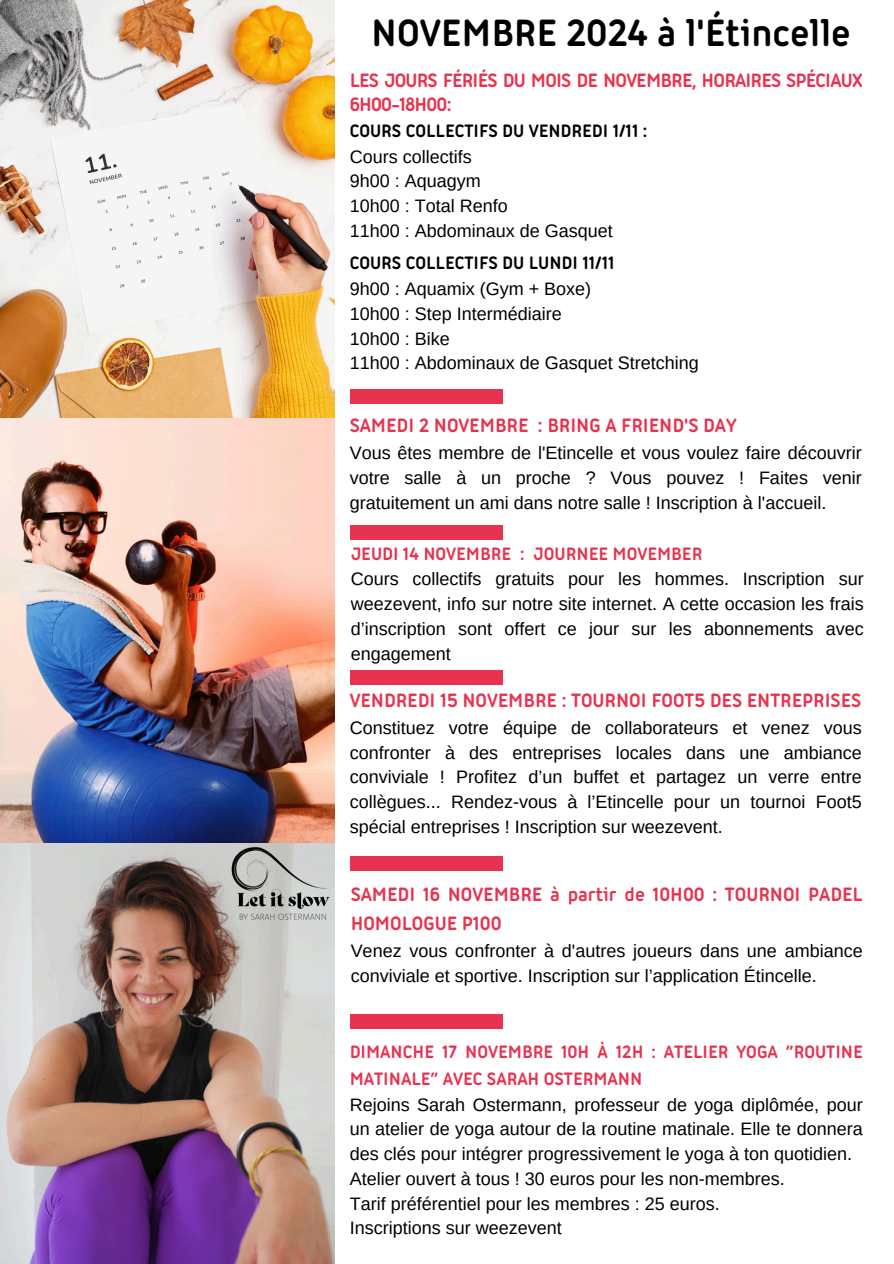
<style>
.page{position:relative;width:894px;height:1264px;background:#fff}
.page>*{position:absolute;margin:0;border:0;box-sizing:border-box;transform-origin:0 0}
.t1{font:700 41.25px "Iconic";color:#000}
.t2{font:700 21px/29.2px "Iconic";color:#e73350}
.t3{font:700 21px/23.7px "Iconic";letter-spacing:-.035em;color:#e73350}
.t4{font:700 19.5px/27px "Iconic";color:#e73350}
.t5{font:700 19.5px "Iconic";color:#000}
.t6{font:18px/24.8px "Arimo";color:#000}
</style>
<div class="page">
<img style="left:0;top:842px;width:334px;height:421px">
<div style="left:350px;top:670px;width:152px;height:14px;background:#e73350"></div>
<div style="left:350px;top:525px;width:152px;height:14px;background:#e73350"></div>
<div style="left:350px;top:1014px;width:152px;height:14px;background:#e73350"></div>
<img style="left:0;top:0;width:334px;height:419px">
<img style="left:0;top:419px;width:334px;height:423px">
<div style="left:350px;top:855px;width:152px;height:15px;background:#e73350"></div>
<img style="left:227px;top:838px;width:107px;height:90px">
<div style="left:350px;top:389px;width:152px;height:14px;background:#e73350"></div>
<h1 class="t1" style="left:371px;top:16px;width:480px">NOVEMBRE 2024 à l'Étincelle</h1>
<p class="t3" style="left:349px;top:70px;width:514px">LES JOURS FÉRIÉS DU MOIS DE NOVEMBRE, HORAIRES SPÉCIAUX<br>6H00-18H00:</p>
<p class="t5" style="left:349px;top:122px;width:299px">COURS COLLECTIFS DU VENDREDI 1/11 :</p>
<p class="t6" style="left:349px;top:144px;width:265px">Cours collectifs<br>9h00 : Aquagym<br>10h00 : Total Renfo<br>11h00 : Abdominaux de Gasquet</p>
<p class="t5" style="left:349px;top:255px;width:266px">COURS COLLECTIFS DU LUNDI 11/11</p>
<p class="t6" style="left:349px;top:276px;width:350px">9h00 : Aquamix (Gym + Boxe)<br>10h00 : Step Intermédiaire<br>10h00 : Bike<br>11h00 : Abdominaux de Gasquet Stretching</p>
<p class="t2" style="left:349px;top:412px;width:388px">SAMEDI 2 NOVEMBRE : BRING A FRIEND'S DAY</p>
<p class="t6" style="left:349px;top:440px;width:513px;text-align:justify">Vous êtes membre de l'Etincelle et vous voulez faire découvrir votre salle à un proche ? Vous pouvez ! Faites venir gratuitement un ami dans notre salle ! Inscription à l'accueil.</p>
<p class="t4" style="left:350px;top:541px;width:353px">JEUDI 14 NOVEMBRE : JOURNEE MOVEMBER</p>
<p class="t6" style="left:350px;top:567px;width:514px;text-align:justify">Cours collectifs gratuits pour les hommes. Inscription sur weezevent, info sur notre site internet. A cette occasion les frais d’inscription sont offert ce jour sur les abonnements avec engagement</p>
<p class="t2" style="left:349px;top:686px;width:513px">VENDREDI 15 NOVEMBRE : TOURNOI FOOT5 DES ENTREPRISES</p>
<p class="t6" style="left:349px;top:715px;width:513px;text-align:justify">Constituez votre équipe de collaborateurs et venez vous confronter à des entreprises locales dans une ambiance conviviale ! Profitez d’un buffet et partagez un verre entre collègues... Rendez-vous à l’Etincelle pour un tournoi Foot5 spécial entreprises ! Inscription sur weezevent.</p>
<p class="t2" style="left:350px;top:880px;width:513px">SAMEDI 16 NOVEMBRE à partir de 10H00 : TOURNOI PADEL<br>HOMOLOGUE P100</p>
<p class="t6" style="left:350px;top:938px;width:513px">Venez vous confronter à d'autres joueurs dans une ambiance conviviale et sportive. Inscription sur l’application Étincelle.</p>
<p class="t4" style="left:349px;top:1039px;width:514px">DIMANCHE 17 NOVEMBRE 10H À 12H : ATELIER YOGA “ROUTINE<br>MATINALE” AVEC SARAH OSTERMANN</p>
<p class="t6" style="left:349px;top:1091px;width:514px">Rejoins Sarah Ostermann, professeur de yoga diplômée, pour un atelier de yoga autour de la routine matinale. Elle te donnera des clés pour intégrer progressivement le yoga à ton quotidien.<br>Atelier ouvert à tous ! 30 euros pour les non-membres.<br>Tarif préférentiel pour les membres : 25 euros.<br>Inscriptions sur weezevent</p>
</div>
